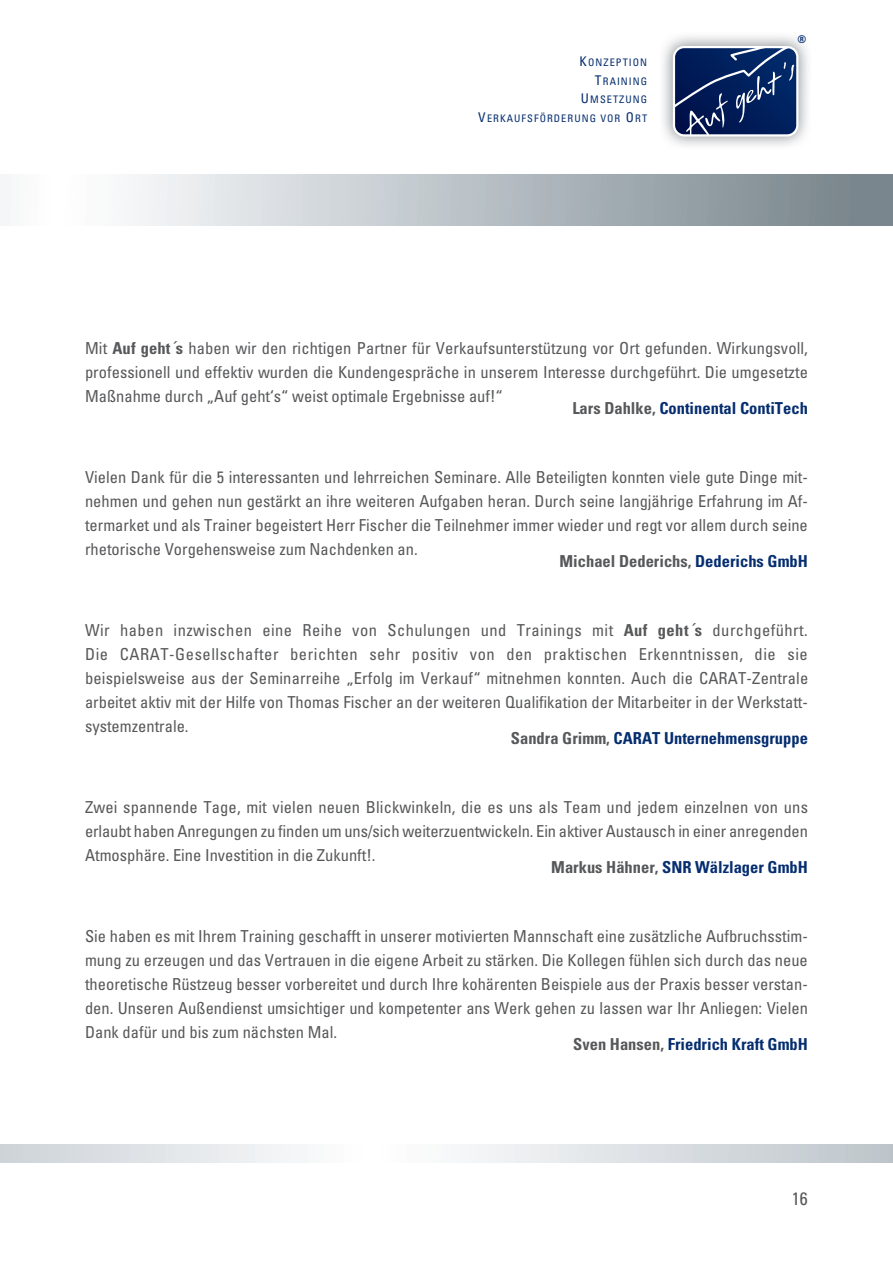
<style>
.page{position:relative;width:893px;height:1263px;background:#fff}
.page>*{position:absolute;margin:0;border:0;box-sizing:border-box;transform-origin:0 0}
.t1{font:condensed 18px "Univers";color:#57585a}
.t2{font:condensed 16.5px/24px "Univers";color:#57585a;text-align:justify}
.t3{font:700 condensed 16.5px "Univers";color:#052d6f}
.t4{font:700 condensed 16.5px "Univers";color:#57585a}
.t5{font:700 condensed 10.65px "Univers";color:#052d6f}
.t6{font:condensed 10.35px/18.8px "Univers";letter-spacing:.1em;color:#052d6f;text-align:right}
.s1{font-size:13.35px}
.s2{font-weight:700}
.s3{font-family:"Lucida Grande";font-stretch:normal}
.s4{color:#57585a}
.s5{color:#052d6f}
</style>
<div class="page">
<svg style="left:0;top:1145px;width:893px;height:17px"></svg>
<div style="left:0;top:174px;width:893px;height:51px;background:linear-gradient(to right,#fff,#74828a)"></div>
<svg style="left:671px;top:45px;width:129px;height:93px;background:#344b7b"></svg>
<p class="t6" style="left:478px;top:53px;width:170px"><span class="s1">K</span>ONZEPTION<br><span class="s1">T</span>RAINING<br><span class="s1">U</span>MSETZUNG<br><span class="s1">V</span>ERKAUFSFÖRDERUNG VOR <span class="s1">O</span>RT</p>
<p class="t5" style="left:797px;top:33px;width:10px">®</p>
<p class="t2" style="left:85px;top:335px;width:724px">Mit <span class="s2">Auf geht</span><span class="s3">´</span><span class="s2">s</span> haben wir den richtigen Partner für Verkaufsunterstützung vor Ort gefunden. Wirkungsvoll, professionell und effektiv wurden die Kundengespräche in unserem Interesse durchgeführt. Die umgesetzte Maßnahme durch „Auf geht‘s“ weist optimale Ergebnisse auf!“</p>
<p class="t3" style="left:572px;top:398px;width:237px"><span class="s4">Lars Dahlke,</span> Continental ContiTech</p>
<p class="t2" style="left:85px;top:464px;width:724px">Vielen Dank für die 5 interessanten und lehrreichen Seminare. Alle Beteiligten konnten viele gute Dinge mit&shy;nehmen und gehen nun gestärkt an ihre weiteren Aufgaben heran. Durch seine langjährige Erfahrung im Af&shy;termarket und als Trainer begeistert Herr Fischer die Teilnehmer immer wieder und regt vor allem durch seine rhetorische Vorgehensweise zum Nachdenken an.</p>
<p class="t4" style="left:559px;top:551px;width:250px">Michael Dederichs, <span class="s5">Dederichs GmbH</span></p>
<p class="t2" style="left:85px;top:617px;width:725px">Wir haben inzwischen eine Reihe von Schulungen und Trainings mit <span class="s2">Auf geht</span><span class="s3">´</span><span class="s2">s</span> durchgeführt.<br>Die CARAT-Gesellschafter berichten sehr positiv von den praktischen Erkenntnissen, die sie beispielsweise aus der Seminarreihe „Erfolg im Verkauf“ mitnehmen konnten. Auch die CARAT-Zentrale arbeitet aktiv mit der Hilfe von Thomas Fischer an der weiteren Qualifikation der Mitarbeiter in der Werkstatt&shy;systemzentrale.</p>
<p class="t3" style="left:511px;top:728px;width:298px"><span class="s4">Sandra Grimm,</span> CARAT Unternehmensgruppe</p>
<p class="t2" style="left:85px;top:794px;width:724px">Zwei spannende Tage, mit vielen neuen Blickwinkeln, die es uns als Team und jedem einzelnen von uns erlaubt haben Anregungen zu finden um uns/sich weiterzuentwickeln. Ein aktiver Austausch in einer anregenden Atmosphäre. Eine Investition in die Zukunft!.</p>
<p class="t3" style="left:551px;top:857px;width:258px"><span class="s4">Markus Hähner,</span> SNR Wälzlager GmbH</p>
<p class="t2" style="left:85px;top:923px;width:724px">Sie haben es mit Ihrem Training geschafft in unserer motivierten Mannschaft eine zusätzliche Aufbruchsstim&shy;mung zu erzeugen und das Vertrauen in die eigene Arbeit zu stärken. Die Kollegen fühlen sich durch das neue theoretische Rüstzeug besser vorbereitet und durch Ihre kohärenten Beispiele aus der Praxis besser verstan&shy;den. Unseren Außendienst umsichtiger und kompetenter ans Werk gehen zu lassen war Ihr Anliegen: Vielen Dank dafür und bis zum nächsten Mal.</p>
<p class="t3" style="left:573px;top:1034px;width:236px"><span class="s4">Sven Hansen,</span> Friedrich Kraft GmbH</p>
<p class="t1" style="left:792px;top:1187px;width:17px">16</p>
</div>
